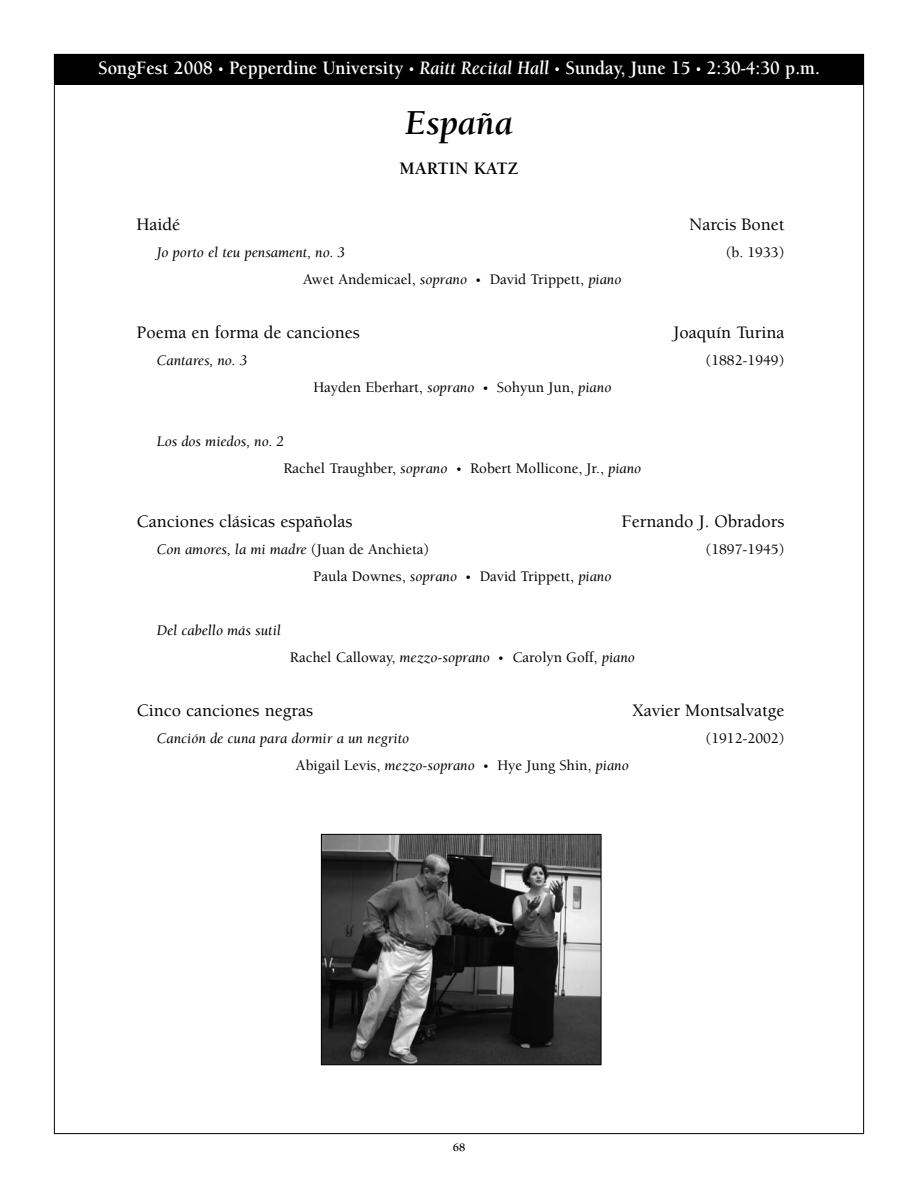
<style>
.page{position:relative;width:918px;height:1188px;background:#fff}
.page>*{position:absolute;margin:0;border:0;box-sizing:border-box;transform-origin:0 0}
.t1{font:italic 700 36px "Berkeley";color:#000}
.t2{font:700 19.5px "Berkeley";color:#fff;scale:.93 1}
.t3{font:500 18px "Berkeley";color:#000}
.t4{font:700 18px "Berkeley";color:#000}
.t5{font:500 15px/27px "Berkeley";color:#000}
.t6{font:italic 15px "Berkeley";color:#000}
.t7{font:700 11.7px "Berkeley";color:#000}
.s1{font-size:12px}
.s2{font-style:italic}
.s3{font-weight:400;font-style:italic}
.s4{font-weight:400;font-style:italic;font-size:12px}
.s5{font-weight:500;font-style:normal}
</style>
<div class="page">
<div style="left:54px;top:54px;width:810px;height:30px;background:#000"></div>
<img style="left:323px;top:836px;width:276px;height:227px">
<div style="left:321px;top:834px;width:280px;height:231px;border:1px solid #000"></div>
<h2 class="t2" style="left:98px;top:60px;width:778px">SongFest 2008 <span class="s1">•</span> Pepperdine University <span class="s1">•</span> <span class="s2">Raitt Recital Hall</span> <span class="s1">•</span> Sunday, June 15 <span class="s1">•</span> 2:30-4:30 p.m.</h2>
<h1 class="t1" style="left:405px;top:108px;width:109px">España</h1>
<p class="t4" style="left:399px;top:162px;width:121px">MARTIN KATZ</p>
<p class="t3" style="left:136px;top:217px;width:45px">Haidé</p>
<p class="t3" style="left:689px;top:217px;width:97px">Narcis Bonet</p>
<p class="t6" style="left:157px;top:247px;width:190px">Jo porto el teu pensament, no. 3</p>
<p class="t5" style="left:726px;top:240px;width:60px">(b. 1933)</p>
<p class="t5" style="left:303px;top:267px;width:320px">Awet Andemicael, <span class="s3">soprano</span> <span class="s4">•</span> David Trippett, <span class="s3">piano</span></p>
<p class="t3" style="left:136px;top:325px;width:225px">Poema en forma de canciones</p>
<p class="t3" style="left:674px;top:325px;width:112px">Joaquín Turina</p>
<p class="t6" style="left:157px;top:355px;width:92px">Cantares, no. 3</p>
<p class="t5" style="left:706px;top:348px;width:80px">(1882-1949)</p>
<p class="t5" style="left:313px;top:375px;width:299px">Hayden Eberhart, <span class="s3">soprano</span> <span class="s4">•</span> Sohyun Jun, <span class="s3">piano</span></p>
<p class="t5" style="left:283px;top:429px;width:359px;text-indent:-127px"><span class="s3">Los dos miedos, no. 2<br></span>Rachel Traughber, <span class="s3">soprano</span> <span class="s4">•</span> Robert Mollicone, Jr., <span class="s3">piano</span></p>
<p class="t3" style="left:136px;top:514px;width:217px">Canciones clásicas españolas</p>
<p class="t3" style="left:622px;top:514px;width:164px">Fernando J. Obradors</p>
<p class="t6" style="left:157px;top:544px;width:274px">Con amores, la mi madre <span class="s5">(Juan de Anchieta)</span></p>
<p class="t5" style="left:706px;top:537px;width:80px">(1897-1945)</p>
<p class="t5" style="left:313px;top:564px;width:300px">Paula Downes, <span class="s3">soprano</span> <span class="s4">•</span> David Trippett, <span class="s3">piano</span></p>
<p class="t6" style="left:157px;top:625px;width:126px">Del cabello más sutil</p>
<p class="t5" style="left:290px;top:645px;width:347px">Rachel Calloway, <span class="s3">mezzo-soprano</span> <span class="s4">•</span> Carolyn Goff, <span class="s3">piano</span></p>
<p class="t3" style="left:136px;top:703px;width:178px">Cinco canciones negras</p>
<p class="t3" style="left:632px;top:703px;width:154px">Xavier Montsalvatge</p>
<p class="t6" style="left:157px;top:733px;width:254px">Canción de cuna para dormir a un negrito</p>
<p class="t5" style="left:706px;top:726px;width:80px">(1912-2002)</p>
<p class="t5" style="left:296px;top:753px;width:334px">Abigail Levis, <span class="s3">mezzo-soprano</span> <span class="s4">•</span> Hye Jung Shin, <span class="s3">piano</span></p>
<p class="t7" style="left:453px;top:1143px;width:14px">68</p>
</div>
